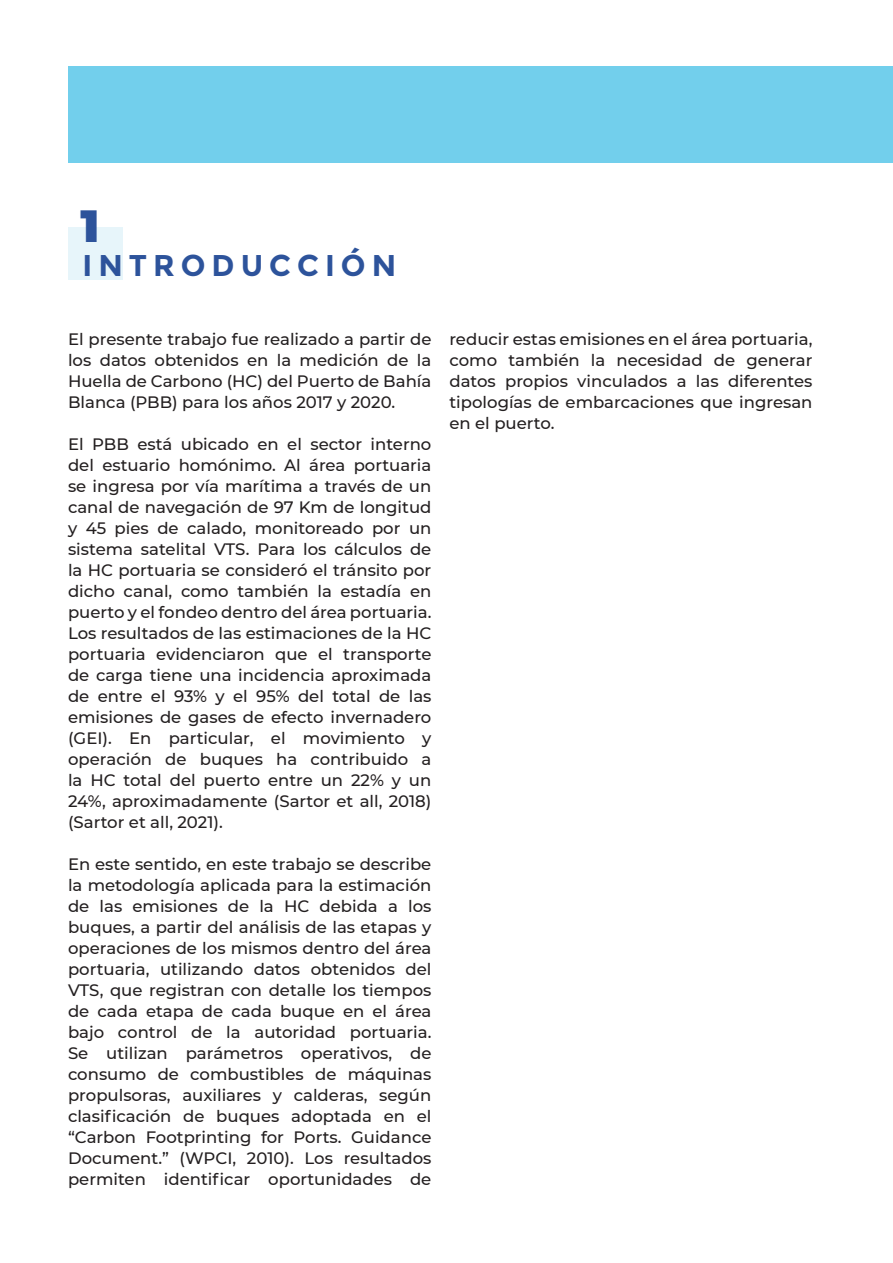
<style>
.page{position:relative;width:893px;height:1263px;background:#fff}
.page>*{position:absolute;margin:0;border:0;box-sizing:border-box;transform-origin:0 0}
.t1{font:900 45px "Montserrat";color:#2d539b}
.t2{font:700 30px "Montserrat";letter-spacing:.2em;color:#2d539b}
.t3{font:500 16.5px/21px "Montserrat";color:#231f20;text-align:justify}
</style>
<div class="page">
<div style="left:68px;top:66px;width:825px;height:97px;background:#72cfec"></div>
<div style="left:68px;top:228px;width:55px;height:52px;background:#e7f5fa"></div>
<h1 class="t1" style="left:80px;top:192px;width:20px">1</h1>
<h2 class="t2" style="left:83px;top:248px;width:315px">INTRODUCCIÓN</h2>
<p class="t3" style="left:68px;top:328px;width:365px">El presente trabajo fue realizado a partir de los datos obtenidos en la medición de la Huella de Carbono (HC) del Puerto de Bahía Blanca (PBB) para los años 2017 y 2020.</p>
<p class="t3" style="left:68px;top:433px;width:365px">El PBB está ubicado en el sector interno del estuario homónimo. Al área portuaria se ingresa por vía marítima a través de un canal de navegación de 97 Km de longitud y 45 pies de calado, monitoreado por un sistema satelital VTS. Para los cálculos de la HC portuaria se consideró el tránsito por dicho canal, como también la estadía en puerto y el fondeo dentro del área portuaria.<br>Los resultados de las estimaciones de la HC portuaria evidenciaron que el transporte de carga tiene una incidencia aproximada de entre el 93% y el 95% del total de las emisiones de gases de efecto invernadero (GEI). En particular, el movimiento y operación de buques ha contribuido a la HC total del puerto entre un 22% y un 24%, aproximadamente (Sartor et all, 2018) (Sartor et all, 2021).</p>
<p class="t3" style="left:68px;top:853px;width:365px">En este sentido, en este trabajo se describe la metodología aplicada para la estimación de las emisiones de la HC debida a los buques, a partir del análisis de las etapas y operaciones de los mismos dentro del área portuaria, utilizando datos obtenidos del VTS, que registran con detalle los tiempos de cada etapa de cada buque en el área bajo control de la autoridad portuaria.<br>Se utilizan parámetros operativos, de consumo de combustibles de máquinas propulsoras, auxiliares y calderas, según clasificación de buques adoptada en el “Carbon Footprinting for Ports. Guidance Document.” (WPCI, 2010). Los resultados permiten identificar oportunidades de</p>
<p class="t3" style="left:449px;top:328px;width:365px">reducir estas emisiones en el área portuaria, como también la necesidad de generar datos propios vinculados a las diferentes tipologías de embarcaciones que ingresan en el puerto.</p>
</div>
